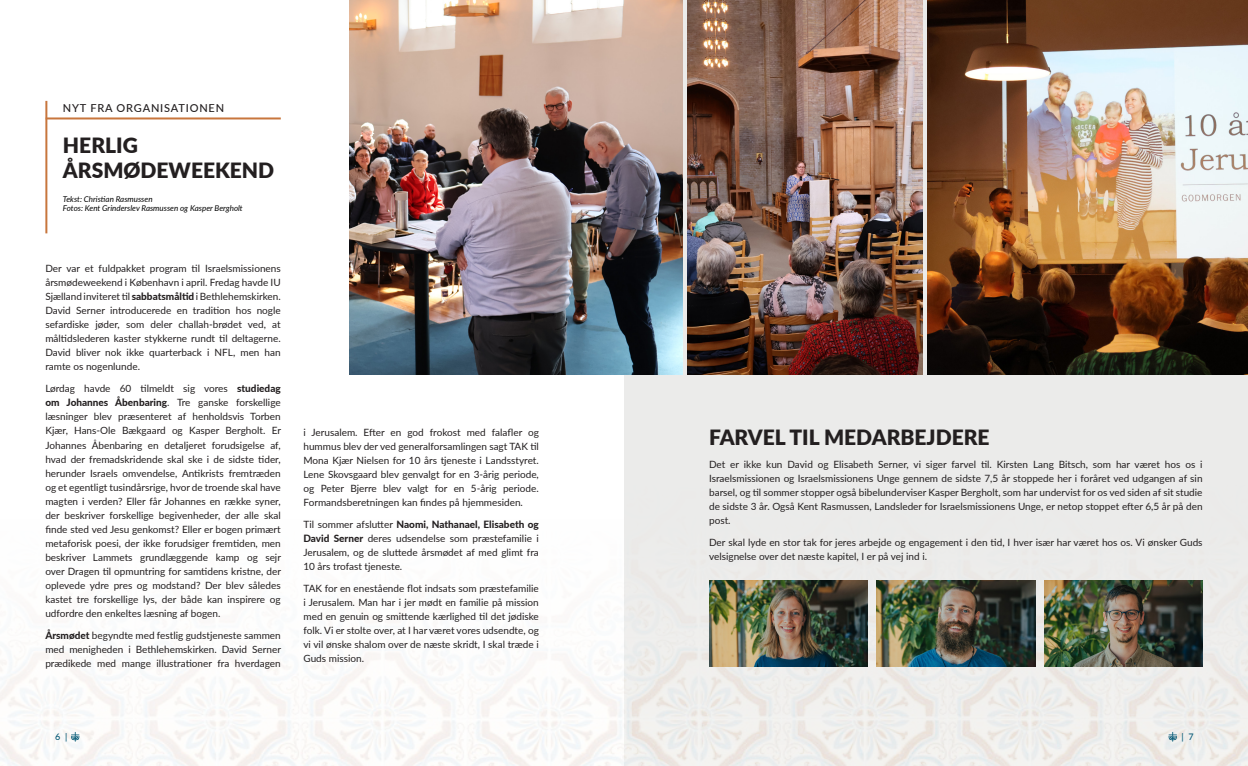
<style>
.page{position:relative;width:1248px;height:766px;background:#fff}
.page>*{position:absolute;margin:0;border:0;box-sizing:border-box;transform-origin:0 0}
.t1{font:900 21px/25.2px "Lato";color:#231f20}
.t2{font:500 11px "Lato";letter-spacing:.075em;color:#231f20}
.t3{font:10px/14px "Lato";color:#231f20;text-align:justify}
.t4{font:500 9px "Lato";color:#025774}
.t5{font:italic 8px/9.6px "Lato";color:#000}
.s1{font-weight:800}
</style>
<div class="page">
<div style="left:624px;top:0;width:623px;height:765px;background:#ebebea"></div>
<img style="left:0;top:580px;width:1247px;height:185px">
<hr style="left:45px;top:101px;width:2px;height:132px;background:#c8763d">
<hr style="left:46px;top:117px;width:235px;height:2px;background:#c8763d">
<img style="left:709px;top:580px;width:158px;height:86px">
<img style="left:876px;top:580px;width:158px;height:86px">
<img style="left:1043px;top:580px;width:159px;height:86px">
<img style="left:349px;top:0;width:333px;height:374px">
<img style="left:927px;top:0;width:320px;height:374px">
<img style="left:687px;top:0;width:235px;height:374px">
<svg style="left:71px;top:731px;width:8px;height:10px"></svg>
<svg style="left:1168px;top:731px;width:8px;height:10px"></svg>
<p class="t2" style="left:63px;top:100px;width:163px">NYT FRA ORGANISATIONEN</p>
<h1 class="t1" style="left:63px;top:132px;width:213px">HERLIG<br>ÅRSMØDEWEEKEND</h1>
<p class="t5" style="left:63px;top:194px;width:181px">Tekst: Christian Rasmussen<br>Fotos: Kent Grinderslev Rasmussen og Kasper Bergholt</p>
<p class="t3" style="left:45px;top:261px;width:237px">Der var et fuldpakket program til Israelsmissionens årsmødeweekend i København i april. Fredag havde IU Sjælland inviteret til <span class="s1">sabbatsmåltid</span> i Bethlehemskirken.<br>David Serner introducerede en tradition hos nogle sefardiske jøder, som deler challah-brødet ved, at måltidslederen kaster stykkerne rundt til deltagerne.<br>David bliver nok ikke quarterback i NFL, men han ramte os nogenlunde.</p>
<p class="t3" style="left:45px;top:381px;width:237px">Lørdag havde 60 tilmeldt sig vores <span class="s1">studiedag om Johannes Åbenbaring</span>. Tre ganske forskellige læsninger blev præsenteret af henholdsvis Torben Kjær, Hans-Ole Bækgaard og Kasper Bergholt. Er Johannes Åbenbaring en detaljeret forudsigelse af, hvad der fremadskridende skal ske i de sidste tider, herunder Israels omvendelse, Antikrists fremtræden og et egentligt tusindårsrige, hvor de troende skal have magten i verden? Eller får Johannes en række syner, der beskriver forskellige begivenheder, der alle skal finde sted ved Jesu genkomst? Eller er bogen primært metaforisk poesi, der ikke forudsiger fremtiden, men beskriver Lammets grundlæggende kamp og sejr over Dragen til opmuntring for samtidens kristne, der oplevede ydre pres og modstand? Der blev således kastet tre forskellige lys, der både kan inspirere og udfordre den enkeltes læsning af bogen.</p>
<p class="t3" style="left:45px;top:627px;width:237px"><span class="s1">Årsmødet</span> begyndte med festlig gudstjeneste sammen med menigheden i Bethlehemskirken. David Serner prædikede med mange illustrationer fra hverdagen</p>
<p class="t3" style="left:303px;top:424px;width:237px">i Jerusalem. Efter en god frokost med falafler og hummus blev der ved generalforsamlingen sagt TAK til Mona Kjær Nielsen for 10 års tjeneste i Landsstyret.<br>Lene Skovsgaard blev genvalgt for en 3-årig periode, og Peter Bjerre blev valgt for en 5-årig periode.<br>Formandsberetningen kan findes på hjemmesiden.</p>
<p class="t3" style="left:303px;top:516px;width:237px">Til sommer afslutter <span class="s1">Naomi, Nathanael, Elisabeth og David Serner</span> deres udsendelse som præstefamilie i Jerusalem, og de sluttede årsmødet af med glimt fra 10 års trofast tjeneste.</p>
<p class="t3" style="left:303px;top:580px;width:237px">TAK for en enestående flot indsats som præstefamilie i Jerusalem. Man har i jer mødt en familie på mission med en genuin og smittende kærlighed til det jødiske folk. Vi er stolte over, at I har været vores udsendte, og vi vil ønske shalom over de næste skridt, I skal træde i Guds mission.</p>
<h1 class="t1" style="left:709px;top:423px;width:282px">FARVEL TIL MEDARBEJDERE</h1>
<p class="t3" style="left:709px;top:457px;width:495px">Det er ikke kun David og Elisabeth Serner, vi siger farvel til. Kirsten Lang Bitsch, som har været hos os i Israelsmissionen og Israelsmissionens Unge gennem de sidste 7,5 år stoppede her i foråret ved udgangen af sin barsel, og til sommer stopper også bibelunderviser Kasper Bergholt, som har undervist for os ved siden af sit studie de sidste 3 år. Også Kent Rasmussen, Landsleder for Israelsmissionens Unge, er netop stoppet efter 6,5 år på den post.</p>
<p class="t3" style="left:709px;top:535px;width:495px">Der skal lyde en stor tak for jeres arbejde og engagement i den tid, I hver især har været hos os. Vi ønsker Guds velsignelse over det næste kapitel, I er på vej ind i.</p>
<p class="t4" style="left:55px;top:730px;width:14px">6 |</p>
<p class="t4" style="left:1181px;top:730px;width:14px">| 7</p>
</div>
